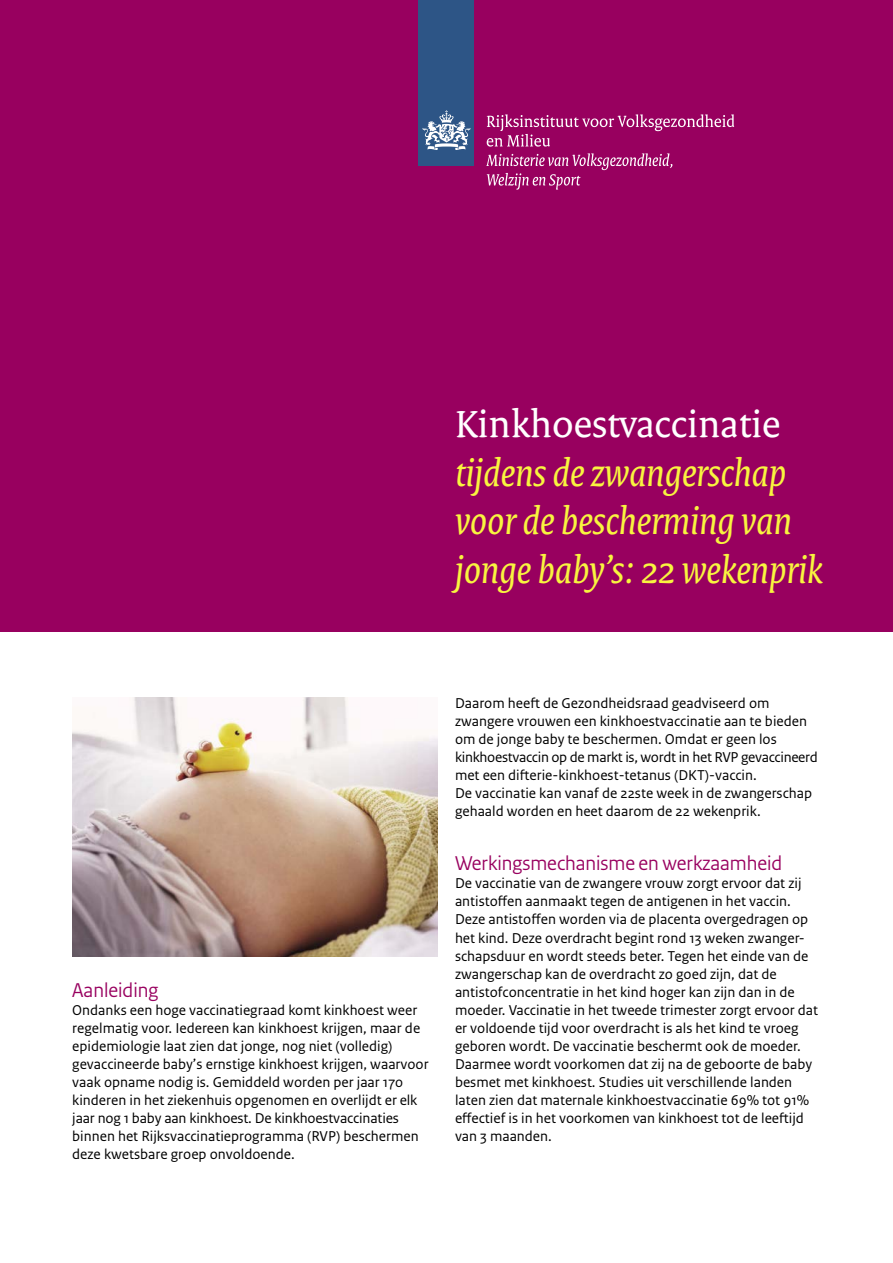
<style>
.page{position:relative;width:893px;height:1263px;background:#fff}
.page>*{position:absolute;margin:0;border:0;box-sizing:border-box;transform-origin:0 0}
._00_RIVM_Titel-1_A4{font:italic 40.5px/48.6px "Rijksoverheid Serif";color:#f8f43f}
._00_RIVM_Titel-1_A4-2{font:40.5px "Rijksoverheid Serif";color:#fff}
._05_RIVM_Paragraafko{font:21px "Rijksoverheid Sans Heading";color:#98005f}
._10_RIVM_Broodtekst{font:15px/18px "Rijksoverheid Sans Text";color:#000}
._10_RIVM_Broodtekst-2{font:15px/18px "Rijksoverheid Sans Text";letter-spacing:-.02em;color:#000}
</style>
<div class="page">
<div style="left:0;top:0;width:893px;height:631px;background:#98005f"></div>
<div style="left:419px;top:0;width:55px;height:166px;background:#2d5586"></div>
<svg style="left:423px;top:110px;width:47px;height:40px"></svg>
<svg style="left:487px;top:114px;width:247px;height:33px"></svg>
<svg style="left:486px;top:153px;width:186px;height:37px"></svg>
<img style="left:72px;top:697px;width:366px;height:259px">
<h1 class="_00_RIVM_Titel-1_A4-2" style="left:455px;top:400px;width:327px">Kinkhoestvaccinatie</h1>
<h1 class="_00_RIVM_Titel-1_A4" style="left:455px;top:448px;width:369px">tijdens de zwangerschap voor de bescherming van jonge baby’s: 22 wekenprik</h1>
<p class="_05_RIVM_Paragraafko" style="left:72px;top:977px;width:87px">Aanleiding</p>
<p class="_10_RIVM_Broodtekst" style="left:72px;top:1001px;width:358px">Ondanks een hoge vaccinatiegraad komt kinkhoest weer regelmatig voor. Iedereen kan kinkhoest krijgen, maar de epidemiologie laat zien dat jonge, nog niet (volledig) gevaccineerde baby’s ernstige kinkhoest krijgen, waarvoor vaak opname nodig is. Gemiddeld worden per jaar 170 kinderen in het ziekenhuis opgenomen en overlijdt er elk jaar nog 1 baby aan kinkhoest. De kinkhoestvaccinaties binnen het Rijksvaccinatieprogramma (RVP) beschermen deze kwetsbare groep onvoldoende.</p>
<p class="_10_RIVM_Broodtekst" style="left:455px;top:695px;width:354px">Daarom heeft de Gezondheidsraad geadviseerd om zwangere vrouwen een kinkhoestvaccinatie aan te bieden om de jonge baby te beschermen. Omdat er geen los</p>
<p class="_10_RIVM_Broodtekst-2" style="left:455px;top:749px;width:364px">kinkhoestvaccin op de markt is, wordt in het RVP gevaccineerd met een difterie-kinkhoest-tetanus (DKT)-vaccin.</p>
<p class="_10_RIVM_Broodtekst" style="left:455px;top:785px;width:359px">De vaccinatie kan vanaf de 22ste week in de zwangerschap gehaald worden en heet daarom de 22 wekenprik.</p>
<p class="_05_RIVM_Paragraafko" style="left:455px;top:851px;width:329px">Werkingsmechanisme en werkzaamheid</p>
<p class="_10_RIVM_Broodtekst" style="left:455px;top:875px;width:365px">De vaccinatie van de zwangere vrouw zorgt ervoor dat zij antistoffen aanmaakt tegen de antigenen in het vaccin.<br>Deze antistoffen worden via de placenta overgedragen op het kind. Deze overdracht begint rond 13 weken zwanger&shy;schapsduur en wordt steeds beter. Tegen het einde van de zwangerschap kan de overdracht zo goed zijn, dat de antistofconcentratie in het kind hoger kan zijn dan in de moeder. Vaccinatie in het tweede trimester zorgt ervoor dat er voldoende tijd voor overdracht is als het kind te vroeg geboren wordt. De vaccinatie beschermt ook de moeder.<br>Daarmee wordt voorkomen dat zij na de geboorte de baby besmet met kinkhoest. Studies uit verschillende landen laten zien dat maternale kinkhoestvaccinatie 69% tot 91% effectief is in het voorkomen van kinkhoest tot de leeftijd van 3 maanden.</p>
</div>
